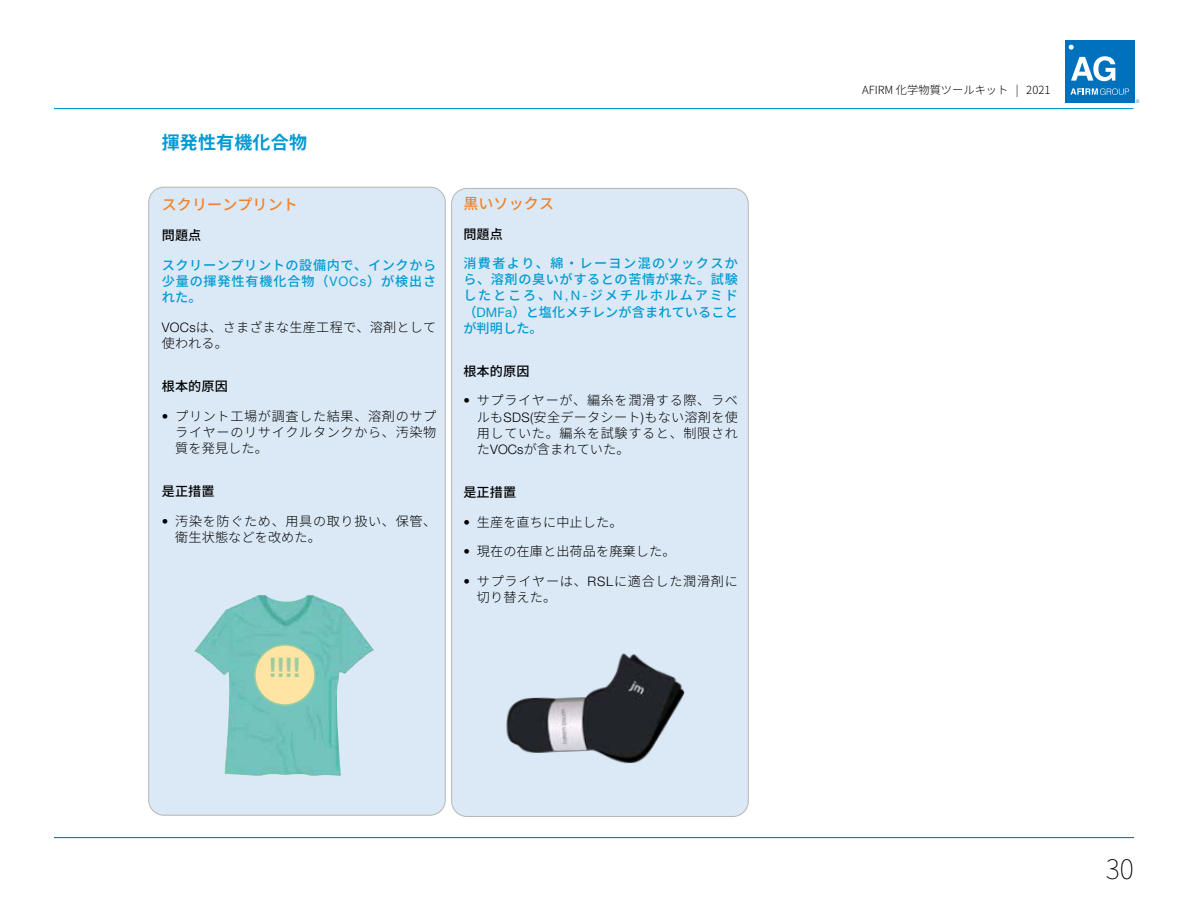
<style>
.page{position:relative;width:1188px;height:918px;background:#fff}
.page>*{position:absolute;margin:0;border:0;box-sizing:border-box;transform-origin:0 0}
.t1{font:700 condensed 27px "Helvetica Neue LT Std";color:#9bcd9e}
.t2{font:200 27px "Source Han Sans";color:#000}
.t3{font:700 18px "Source Han Sans";letter-spacing:.01em;color:#009bd2}
.t4{font:500 15px "Source Han Sans";letter-spacing:.01em;color:#f2822b}
.t5{font:300 13.2px/16.2px "Source Han Sans";letter-spacing:.05em;color:#000;text-align:justify}
.t6{font:500 13.2px/16.2px "Source Han Sans";letter-spacing:.05em;color:#009bd2;text-align:justify}
.t7{font:300 13.2px "Source Han Sans";letter-spacing:.01em;color:#000}
.t8{font:300 13.2px/16.2px "Source Han Sans";letter-spacing:.02em;color:#000}
.t9{font:500 13.2px "Source Han Sans";letter-spacing:.01em;color:#000}
.t10{font:300 11.25px "Source Han Sans";color:#000}
.s1{font-family:"Helvetica Neue LT Std";font-weight:400}
.s2{font-family:"Helvetica Neue LT Std"}
</style>
<div class="page">
<div style="left:1065px;top:40px;width:69px;height:63px;background:#0071bd"></div>
<svg style="left:1069px;top:45px;width:5px;height:5px"></svg>
<svg style="left:1071px;top:56px;width:44px;height:25px"></svg>
<svg style="left:1070px;top:88px;width:59px;height:7px"></svg>
<hr style="left:54px;top:837px;width:1080px;height:1px;background:#007dc5">
<hr style="left:54px;top:108px;width:1079px;height:1px;background:#009bd2">
<div style="left:149px;top:187px;width:296px;height:628px;background:#dbe9f6;border-radius:15px"></div>
<div style="left:452px;top:188px;width:296px;height:628px;background:#dbe9f6;border-radius:15px"></div>
<img style="left:484px;top:653px;width:220px;height:164px">
<img style="left:194px;top:595px;width:180px;height:181px">
<div style="left:255px;top:645px;width:60px;height:60px;background:#ffe4a4;border-radius:50%"></div>
<div style="left:254px;top:644px;width:62px;height:62px;border:2px solid #9bcd9e;border-radius:50%"></div>
<h2 class="t3" style="left:162px;top:133px;width:147px">揮発性有機化合物</h2>
<p class="t4" style="left:162px;top:197px;width:138px">スクリーンプリント</p>
<p class="t9" style="left:162px;top:228px;width:41px">問題点</p>
<p class="t6" style="left:162px;top:257px;width:276px">スクリーンプリントの設備内で、インクから少量の揮発性有機化合物（<span class="s1">VOCs</span>）が検出された。</p>
<p class="t8" style="left:162px;top:319px;width:276px"><span class="s2">VOCs</span>は、さまざまな生産工程で、溶剤として使われる。</p>
<p class="t9" style="left:162px;top:379px;width:68px">根本的原因</p>
<p class="t5" style="left:175px;top:408px;width:263px;text-indent:-14px"><span class="s2">•</span> プリント工場が調査した結果、溶剤のサプライヤーのリサイクルタンクから、汚染物質を発見した。</p>
<p class="t9" style="left:162px;top:484px;width:54px">是正措置</p>
<p class="t5" style="left:175px;top:513px;width:263px;text-indent:-14px"><span class="s2">•</span> 汚染を防ぐため、用具の取り扱い、保管、衛生状態などを改めた。</p>
<h1 class="t1" style="left:269px;top:651px;width:33px">!!!!</h1>
<p class="t4" style="left:463px;top:195px;width:92px">黒いソックス</p>
<p class="t9" style="left:463px;top:226px;width:41px">問題点</p>
<p class="t6" style="left:463px;top:256px;width:276px">消費者より、綿・レーヨン混のソックスから、溶剤の臭いがするとの苦情が来た。試験したところ、<span class="s1">N,N-</span>ジメチルホルムアミド（<span class="s1">DMFa</span>）と塩化メチレンが含まれていることが判明した。</p>
<p class="t9" style="left:463px;top:364px;width:68px">根本的原因</p>
<p class="t5" style="left:477px;top:393px;width:263px;text-indent:-14px"><span class="s2">•</span> サプライヤーが、編糸を潤滑する際、ラベルも<span class="s2">SDS(</span>安全データシート<span class="s2">)</span>もない溶剤を使用していた。編糸を試験すると、制限された<span class="s2">VOCs</span>が含まれていた。</p>
<p class="t9" style="left:463px;top:485px;width:54px">是正措置</p>
<p class="t7" style="left:463px;top:514px;width:161px"><span class="s2">•</span> 生産を直ちに中止した。</p>
<p class="t7" style="left:463px;top:544px;width:214px"><span class="s2">•</span> 現在の在庫と出荷品を廃棄した。</p>
<p class="t5" style="left:477px;top:573px;width:263px;text-indent:-14px"><span class="s2">•</span> サプライヤーは、<span class="s2">RSL</span>に適合した潤滑剤に切り替えた。</p>
<p class="t10" style="left:862px;top:83px;width:190px">AFIRM 化学物質ツールキット | 2021</p>
<h1 class="t2" style="left:1106px;top:854px;width:30px">30</h1>
</div>
